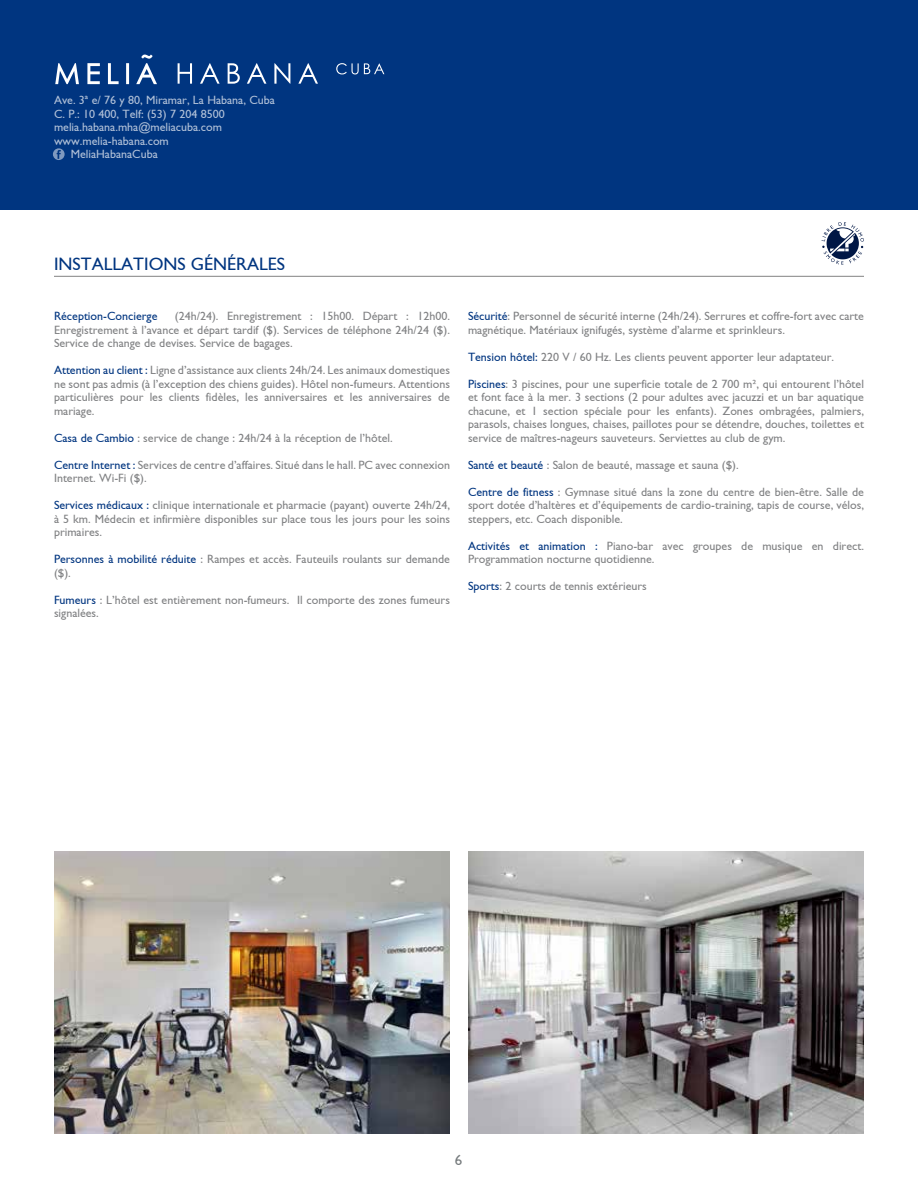
<style>
.page{position:relative;width:918px;height:1188px;background:#fff}
.page>*{position:absolute;margin:0;border:0;box-sizing:border-box;transform-origin:0 0}
.t1{font:18px "Gill Sans";color:#003580}
.t2{font:15px "Gill Sans";color:#767b7d}
.t3{font:12px/13.5px "Gill Sans";color:#808183;text-align:justify}
.t4{font:12px "Gill Sans";color:#fff}
.t5{font:12px "Gill Sans";color:#003580}
.s1{color:#003580}
</style>
<div class="page">
<div style="left:0;top:0;width:918px;height:210px;background:#003580"></div>
<svg style="left:178px;top:63px;width:14px;height:21px"></svg>
<svg style="left:200px;top:63px;width:20px;height:21px"></svg>
<svg style="left:228px;top:63px;width:12px;height:21px"></svg>
<svg style="left:247px;top:63px;width:19px;height:21px"></svg>
<svg style="left:274px;top:63px;width:16px;height:21px"></svg>
<svg style="left:298px;top:63px;width:20px;height:21px"></svg>
<svg style="left:55px;top:55px;width:102px;height:29px"></svg>
<svg style="left:336px;top:63px;width:48px;height:11px"></svg>
<svg style="left:53px;top:148px;width:12px;height:12px"></svg>
<img style="left:54px;top:851px;width:396px;height:283px">
<img style="left:468px;top:851px;width:396px;height:283px">
<hr style="left:54px;top:276px;width:810px;height:1px;background:#000">
<svg style="left:821px;top:222px;width:43px;height:43px"></svg>
<p class="t4" style="left:54px;top:93px;width:223px">Ave. 3ª e/ 76 y 80, Miramar, La Habana, Cuba</p>
<p class="t4" style="left:54px;top:107px;width:172px">C. P.: 10 400, Telf: (53) 7 204 8500</p>
<p class="t4" style="left:54px;top:120px;width:170px">melia.habana.mha@meliacuba.com</p>
<p class="t4" style="left:54px;top:134px;width:116px">www.melia-habana.com</p>
<p class="t4" style="left:71px;top:147px;width:89px">MeliaHabanaCuba</p>
<h1 class="t1" style="left:54px;top:254px;width:233px">INSTALLATIONS GÉNÉRALES</h1>
<p class="t3" style="left:54px;top:309px;width:397px;text-indent:121px">(24h/24). Enregistrement : 15h00. Départ : 12h00.<br>Enregistrement à l’avance et départ tardif ($). Services de téléphone 24h/24 ($).<br>Service de change de devises. Service de bagages.</p>
<p class="t3" style="left:54px;top:363px;width:398px"><span class="s1">Attention au client :</span> Ligne d’assistance aux clients 24h/24. Les animaux domestiques ne sont pas admis (à l’exception des chiens guides). Hôtel non-fumeurs. Attentions particulières pour les clients fidèles, les anniversaires et les anniversaires de mariage.</p>
<p class="t3" style="left:54px;top:431px;width:340px"><span class="s1">Casa de Cambio</span> : service de change : 24h/24 à la réception de l’hôtel.</p>
<p class="t3" style="left:54px;top:458px;width:398px"><span class="s1">Centre Internet :</span> Services de centre d’affaires. Situé dans le hall. PC avec connexion<br>Internet. Wi-Fi ($).</p>
<p class="t3" style="left:54px;top:498px;width:398px"><span class="s1">Services médicaux :</span> clinique internationale et pharmacie (payant) ouverte 24h/24, à 5 km. Médecin et infirmière disponibles sur place tous les jours pour les soins primaires.</p>
<p class="t3" style="left:54px;top:552px;width:397px"><span class="s1">Personnes à mobilité réduite</span> : Rampes et accès. Fauteuils roulants sur demande ($).</p>
<p class="t3" style="left:54px;top:593px;width:398px"><span class="s1">Fumeurs</span> : L’hôtel est entièrement non-fumeurs. Il comporte des zones fumeurs signalées.</p>
<p class="t5" style="left:54px;top:309px;width:105px">Réception-Concierge</p>
<p class="t3" style="left:468px;top:309px;width:398px"><span class="s1">Sécurité</span>: Personnel de sécurité interne (24h/24). Serrures et coffre-fort avec carte magnétique. Matériaux ignifugés, système d’alarme et sprinkleurs.</p>
<p class="t3" style="left:468px;top:350px;width:368px"><span class="s1">Tension hôtel:</span> 220 V / 60 Hz. Les clients peuvent apporter leur adaptateur.</p>
<p class="t3" style="left:468px;top:377px;width:398px"><span class="s1">Piscines</span>: 3 piscines, pour une superficie totale de 2 700 m², qui entourent l’hôtel et font face à la mer. 3 sections (2 pour adultes avec jacuzzi et un bar aquatique chacune, et 1 section spéciale pour les enfants). Zones ombragées, palmiers, parasols, chaises longues, chaises, paillotes pour se détendre, douches, toilettes et service de maîtres-nageurs sauveteurs. Serviettes au club de gym.</p>
<p class="t3" style="left:468px;top:458px;width:272px"><span class="s1">Santé et beauté</span> : Salon de beauté, massage et sauna ($).</p>
<p class="t3" style="left:468px;top:485px;width:397px"><span class="s1">Centre de fitness</span> : Gymnase situé dans la zone du centre de bien-être. Salle de sport dotée d’haltères et d’équipements de cardio-training, tapis de course, vélos, steppers, etc. Coach disponible.</p>
<p class="t3" style="left:468px;top:539px;width:398px"><span class="s1">Activités et animation :</span> Piano-bar avec groupes de musique en direct.<br>Programmation nocturne quotidienne.</p>
<p class="t3" style="left:468px;top:579px;width:180px"><span class="s1">Sports</span>: 2 courts de tennis extérieurs</p>
<p class="t2" style="left:455px;top:1151px;width:9px">6</p>
</div>
